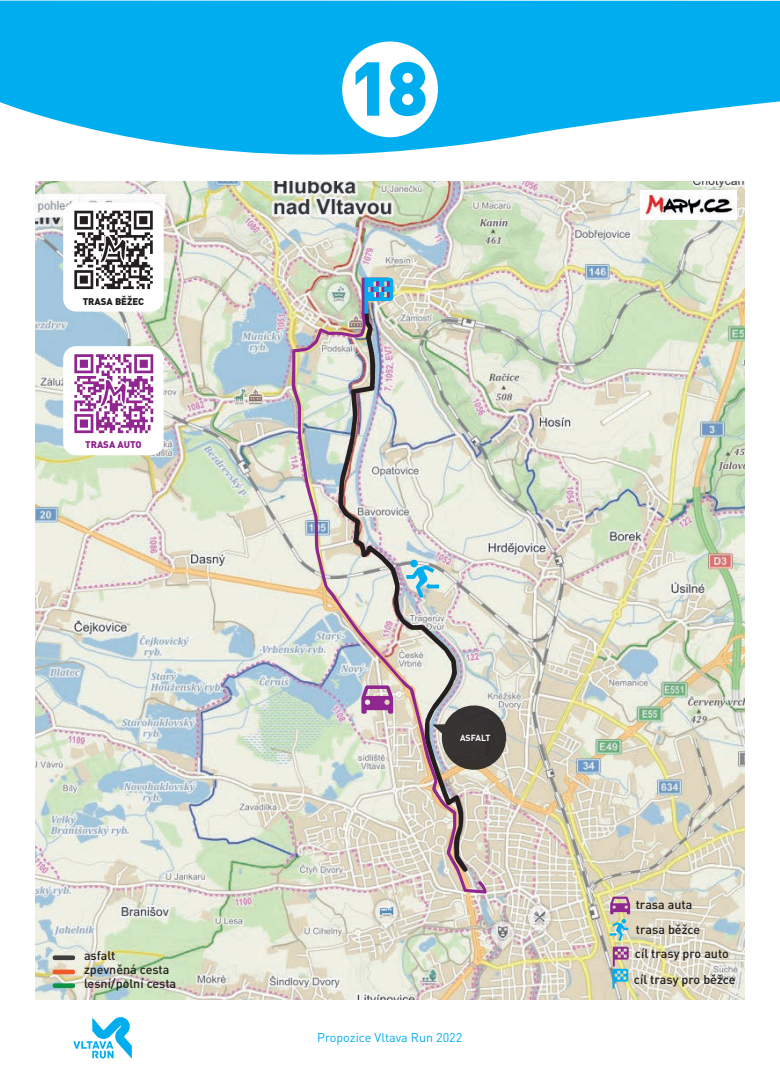
<style>
.page{position:relative;width:780px;height:1088px;background:#fff}
.page>*{position:absolute;margin:0;border:0;box-sizing:border-box;transform-origin:0 0}
.t1{font:500 12.5px/24.1px "DIN Pro";color:#231f20}
.t2{font:12.5px "DIN Pro";color:#00aeef}
.t3{font:900 9.62px "DIN Pro";color:#231f20}
.t4{font:900 9.62px "DIN Pro";color:#90268f}
.t5{font:700 8.75px "DIN Pro";color:#fff}
</style>
<div class="page">
<img style="left:35px;top:182px;width:709px;height:817px">
<img style="left:291px;top:312px;width:196px;height:582px">
<svg style="left:432px;top:705px;width:74px;height:65px;background:#64615f"></svg>
<svg style="left:73px;top:1017px;width:59px;height:42px"></svg>
<svg style="left:406px;top:560px;width:33px;height:38px"></svg>
<svg style="left:361px;top:685px;width:32px;height:29px"></svg>
<svg style="left:609px;top:896px;width:21px;height:45px"></svg>
<svg style="left:612px;top:947px;width:16px;height:41px"></svg>
<svg style="left:361px;top:278px;width:32px;height:36px"></svg>
<svg style="left:52px;top:955px;width:24px;height:5px"></svg>
<svg style="left:52px;top:969px;width:24px;height:5px"></svg>
<svg style="left:52px;top:983px;width:24px;height:5px"></svg>
<svg style="left:0;top:1px;width:780px;height:154px;background:#26baf1"></svg>
<svg style="left:342px;top:41px;width:96px;height:96px"></svg>
<img style="left:640px;top:191px;width:96px;height:28px">
<div style="left:63px;top:202px;width:101px;height:110px;background:#fff;border-radius:13px"></div>
<div style="left:63px;top:346px;width:101px;height:109px;background:#fff;border-radius:13px"></div>
<svg style="left:74px;top:211px;width:79px;height:78px"></svg>
<svg style="left:74px;top:354px;width:79px;height:79px"></svg>
<p class="t3" style="left:83px;top:294px;width:63px">TRASA BĚŽEC</p>
<p class="t4" style="left:85px;top:438px;width:58px">TRASA AUTO</p>
<p class="t1" style="left:84px;top:948px;width:94px;line-height:14px">asfalt<br>zpevněná cesta lesní/polní cesta</p>
<p class="t5" style="left:460px;top:732px;width:32px">ASFALT</p>
<p class="t2" style="left:317px;top:1029px;width:147px">Propozice Vltava Run 2022</p>
<p class="t1" style="left:635px;top:892px;width:96px">trasa auta<br>trasa běžce<br>cíl trasy pro auto</p>
<p class="t1" style="left:634px;top:967px;width:103px">cíl trasy pro běžce</p>
</div>
